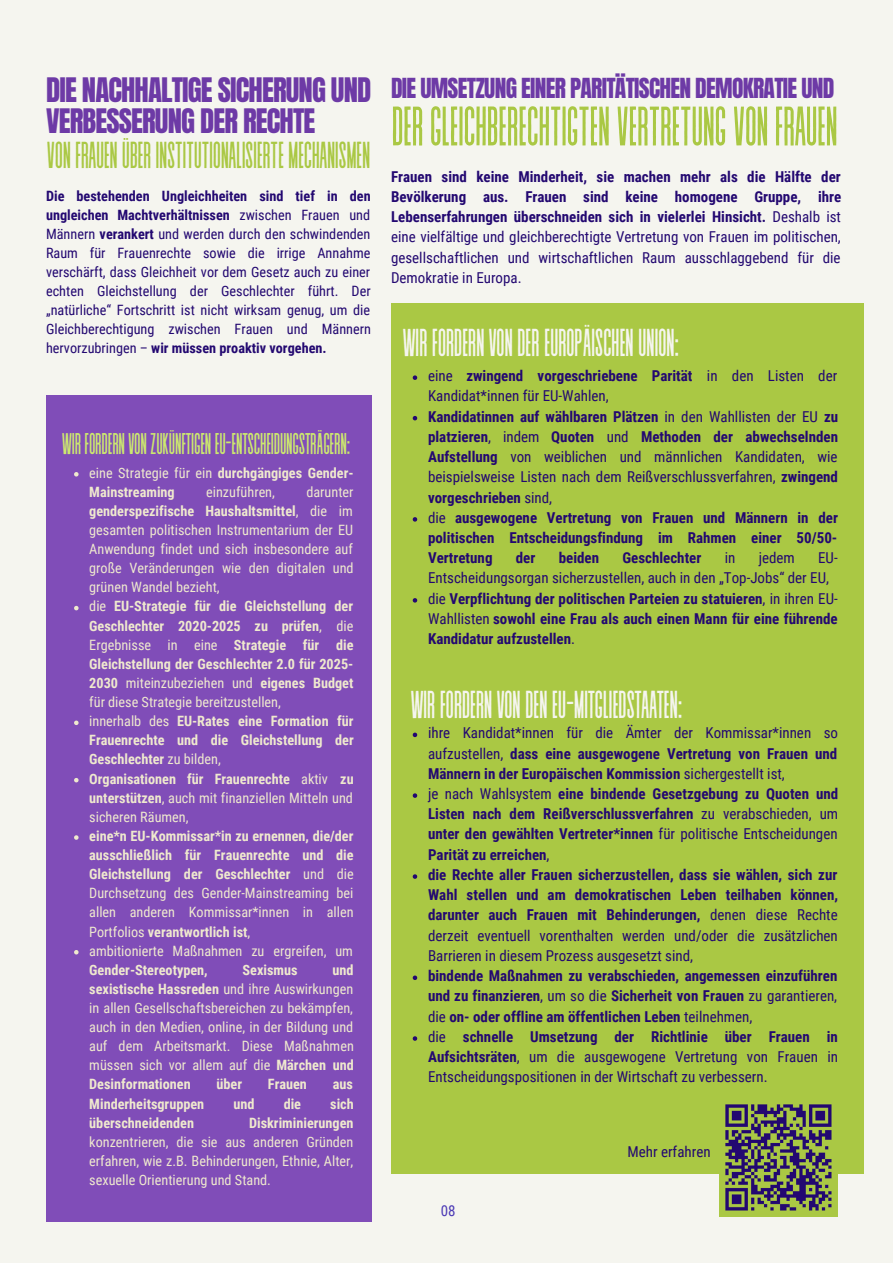
<style>
.page{position:relative;width:893px;height:1264px;background:#fff}
.page>*{position:absolute;margin:0;border:0;box-sizing:border-box;transform-origin:0 0}
.t1{font:55.5px "Revive 80 Tall";letter-spacing:-.03em;color:#aac844}
.t2{font:39px "Revive 80 Tall";letter-spacing:-.03em;color:#f5f5ef}
.t3{font:37.5px "Revive 80 Tall";letter-spacing:-.03em;color:#aac844}
.t4{font:30px "Revive 80 Tall";letter-spacing:-.03em;color:#cce86f}
.t5{font:28.65px/31.5px "Anton";letter-spacing:-.03em;color:#6d3aa6}
.t6{font:23.55px "Anton";letter-spacing:-.03em;color:#6d3aa6}
.t7{font:15px/20.2px "Roboto Condensed";color:#230871;text-align:justify}
.t8{font:700 15px/20.2px "Roboto Condensed";color:#230871;text-align:justify}
.t9{font:15px "Roboto Condensed";color:#4b39b5}
.t10{font:14.25px/19px "Roboto Condensed";color:#efe9ce;text-align:justify}
.t11{font:700 14.25px/19px "Roboto Condensed";color:#efe9ce;text-align:justify}
.t12{font:14.25px/19px "Roboto Condensed";color:#230871;text-align:justify}
.s1{font-weight:700}
.s2{font-weight:400}
</style>
<div class="page">
<div style="left:0;top:0;width:892px;height:1262px;background:#f5f5ef"></div>
<div style="left:46px;top:395px;width:325px;height:826px;background:#804db8"></div>
<div style="left:391px;top:303px;width:472px;height:870px;background:#aac844"></div>
<img style="left:719px;top:1104px;width:118px;height:112px">
<svg style="left:74px;top:472px;width:5px;height:4px"></svg>
<svg style="left:74px;top:606px;width:5px;height:4px"></svg>
<svg style="left:74px;top:720px;width:5px;height:5px"></svg>
<svg style="left:74px;top:778px;width:5px;height:4px"></svg>
<svg style="left:74px;top:835px;width:5px;height:4px"></svg>
<svg style="left:74px;top:950px;width:5px;height:4px"></svg>
<svg style="left:412px;top:375px;width:5px;height:5px"></svg>
<svg style="left:412px;top:416px;width:5px;height:4px"></svg>
<svg style="left:412px;top:517px;width:5px;height:4px"></svg>
<svg style="left:412px;top:598px;width:5px;height:4px"></svg>
<svg style="left:412px;top:732px;width:5px;height:5px"></svg>
<svg style="left:412px;top:793px;width:5px;height:4px"></svg>
<svg style="left:412px;top:874px;width:5px;height:4px"></svg>
<svg style="left:412px;top:975px;width:5px;height:5px"></svg>
<svg style="left:412px;top:1036px;width:5px;height:4px"></svg>
<p class="t5" style="left:46px;top:75px;width:326px">DIE NACHHALTIGE SICHERUNG UND<br>VERBESSERUNG DER RECHTE</p>
<p class="t3" style="left:46px;top:136px;width:326px">VONFRAUENÜBERINSTITUTIONALISIERTEMECHANISMEN</p>
<p class="t12" style="left:46px;top:186px;width:326px"><span class="s1">Die bestehenden Ungleichheiten sind tief in den ungleichen Machtverhältnissen</span> zwischen Frauen und Männern <span class="s1">verankert</span> und werden durch den schwindenden Raum für Frauenrechte sowie die irrige Annahme verschärft, dass Gleichheit vor dem Gesetz auch zu einer echten Gleichstellung der Geschlechter führt. Der „natürliche“ Fortschritt ist nicht wirksam genug, um die Gleichberechtigung zwischen Frauen und Männern hervorzubringen – <span class="s1">wir müssen proaktiv vorgehen.</span></p>
<p class="t4" style="left:62px;top:428px;width:290px">WIRFORDERNVONZUKÜNFTIGENEU-ENTSCHEIDUNGSTRÄGERN:</p>
<p class="t11" style="left:89px;top:463px;width:266px"><span class="s2">eine Strategie für ein</span> durchgängiges Gender-<br>Mainstreaming</p>
<p class="t10" style="left:206px;top:482px;width:70px">einzuführen,</p>
<p class="t10" style="left:89px;top:482px;width:266px;text-indent:217px">darunter <span class="s1">genderspezifische Haushaltsmittel</span>, die im gesamten politischen Instrumentarium der EU Anwendung findet und sich insbesondere auf große Veränderungen wie den digitalen und grünen Wandel bezieht,</p>
<p class="t11" style="left:89px;top:597px;width:266px"><span class="s2">die</span> EU-Strategie für die Gleichstellung der Geschlechter 2020-2025 zu prüfen<span class="s2">, die Ergebnisse in eine</span> Strategie für die Gleichstellung der Geschlechter 2.0 für 2025- 2030 <span class="s2">miteinzubeziehen und</span> eigenes Budget <span class="s2">für diese Strategie bereitzustellen,</span></p>
<p class="t11" style="left:89px;top:711px;width:266px"><span class="s2">innerhalb des</span> EU-Rates eine Formation für Frauenrechte und die Gleichstellung der Geschlechter <span class="s2">zu bilden,</span></p>
<p class="t10" style="left:89px;top:769px;width:266px"><span class="s1">Organisationen für Frauenrechte</span> aktiv <span class="s1">zu unterstützen</span>, auch mit finanziellen Mitteln und sicheren Räumen,</p>
<p class="t11" style="left:89px;top:826px;width:266px">eine*n EU-Kommissar*in zu ernennen, die/der ausschließlich für Frauenrechte und die Gleichstellung der Geschlechter <span class="s2">und die Durchsetzung des Gender-Mainstreaming bei allen anderen Kommissar*innen in allen Portfolios</span> verantwortlich ist<span class="s2">,</span></p>
<p class="t10" style="left:89px;top:941px;width:265px">ambitionierte Maßnahmen zu ergreifen, um<br><span class="s1">Gender-Stereotypen,</span></p>
<p class="t10" style="left:89px;top:960px;width:266px;text-indent:243px"><span class="s1">und sexistische Hassreden</span> und ihre Auswirkungen in allen Gesellschaftsbereichen zu bekämpfen, auch in den Medien, online, in der Bildung und auf dem Arbeitsmarkt. Diese Maßnahmen müssen sich vor allem auf die <span class="s1">Märchen und Desinformationen</span></p>
<p class="t11" style="left:242px;top:960px;width:56px">Sexismus</p>
<p class="t11" style="left:216px;top:1075px;width:27px">über</p>
<p class="t11" style="left:268px;top:1075px;width:40px">Frauen</p>
<p class="t11" style="left:333px;top:1075px;width:22px">aus</p>
<p class="t11" style="left:89px;top:1094px;width:116px">Minderheitsgruppen</p>
<p class="t11" style="left:233px;top:1094px;width:23px">und</p>
<p class="t11" style="left:283px;top:1094px;width:19px">die</p>
<p class="t11" style="left:330px;top:1094px;width:25px">sich</p>
<p class="t11" style="left:89px;top:1113px;width:106px">überschneidenden</p>
<p class="t10" style="left:89px;top:1113px;width:266px;text-indent:160px"><span class="s1">Diskriminierungen </span>konzentrieren, die sie aus anderen Gründen erfahren, wie z.B. Behinderungen, Ethnie, Alter, sexuelle Orientierung und Stand.</p>
<p class="t6" style="left:391px;top:71px;width:445px">DIE UMSETZUNG EINER PARITÄTISCHEN DEMOKRATIE UND</p>
<p class="t1" style="left:391px;top:98px;width:449px">DERGLEICHBERECHTIGTENVERTRETUNGVONFRAUEN</p>
<p class="t7" style="left:391px;top:166px;width:451px"><span class="s1">Frauen sind keine Minderheit, sie machen mehr als die Hälfte der Bevölkerung aus. Frauen sind keine homogene Gruppe, ihre Lebenserfahrungen überschneiden sich in vielerlei Hinsicht.</span> Deshalb ist eine vielfältige und gleichberechtigte Vertretung von Frauen im politischen, gesellschaftlichen und wirtschaftlichen Raum ausschlaggebend für die Demokratie in Europa.</p>
<p class="t2" style="left:402px;top:322px;width:278px">WIRFORDERNVONDEREUROPÄISCHENUNION:</p>
<p class="t7" style="left:428px;top:366px;width:410px">eine <span class="s1">zwingend vorgeschriebene Parität</span> in den Listen der<br>Kandidat*innen für EU-Wahlen,</p>
<p class="t7" style="left:428px;top:406px;width:411px"><span class="s1">Kandidatinnen auf wählbaren Plätzen</span> in den Wahllisten der EU <span class="s1">zu platzieren</span>, indem <span class="s1">Quoten</span> und <span class="s1">Methoden der abwechselnden Aufstellung</span> von weiblichen und männlichen Kandidaten, wie beispielsweise Listen nach dem Reißverschlussverfahren, <span class="s1">zwingend vorgeschrieben</span> sind,</p>
<p class="t8" style="left:428px;top:507px;width:411px"><span class="s2">die</span> ausgewogene Vertretung von Frauen und Männern in der politischen Entscheidungsfindung im Rahmen einer 50/50- Vertretung</p>
<p class="t8" style="left:516px;top:548px;width:21px">der</p>
<p class="t8" style="left:558px;top:548px;width:42px">beiden</p>
<p class="t8" style="left:622px;top:548px;width:80px">Geschlechter</p>
<p class="t7" style="left:724px;top:548px;width:12px">in</p>
<p class="t7" style="left:758px;top:548px;width:38px">jedem</p>
<p class="t7" style="left:428px;top:548px;width:411px;text-indent:390px">EU-<br>Entscheidungsorgan sicherzustellen, auch in den „Top-Jobs“ der EU,</p>
<p class="t8" style="left:428px;top:588px;width:411px"><span class="s2">die</span> Verpflichtung der politischen Parteien zu statuieren<span class="s2">, in ihren EU-Wahllisten</span> sowohl eine Frau als auch einen Mann für eine führende Kandidatur aufzustellen<span class="s2">.</span></p>
<p class="t2" style="left:410px;top:684px;width:274px">WIRFORDERNVONDENEU-MITGLIEDSTAATEN:</p>
<p class="t7" style="left:428px;top:723px;width:411px">ihre Kandidat*innen für die Ämter der Kommissar*innen so aufzustellen, <span class="s1">dass eine ausgewogene Vertretung von Frauen und Männern in der Europäischen Kommission</span> sichergestellt ist,</p>
<p class="t8" style="left:428px;top:783px;width:411px"><span class="s2">je nach Wahlsystem</span> eine bindende Gesetzgebung zu Quoten und Listen nach dem Reißverschlussverfahren <span class="s2">zu verabschieden, um </span>unter den gewählten Vertreter*innen <span class="s2">für politische Entscheidungen </span>Parität zu erreichen<span class="s2">,</span></p>
<p class="t8" style="left:428px;top:864px;width:411px">die Rechte aller Frauen sicherzustellen, dass sie wählen, sich zur Wahl stellen und am demokratischen Leben teilhaben können, darunter auch Frauen mit Behinderungen, <span class="s2">denen diese Rechte derzeit eventuell vorenthalten werden und/oder die zusätzlichen Barrieren in diesem Prozess ausgesetzt sind,</span></p>
<p class="t8" style="left:428px;top:965px;width:411px">bindende Maßnahmen zu verabschieden, angemessen einzuführen und zu finanzieren<span class="s2">, um so die</span> Sicherheit von Frauen <span class="s2">zu garantieren, die</span> on- oder offline am öffentlichen Leben <span class="s2">teilnehmen,</span></p>
<p class="t7" style="left:428px;top:1026px;width:411px">die <span class="s1">schnelle Umsetzung der Richtlinie über Frauen in Aufsichtsräten</span>, um die ausgewogene Vertretung von Frauen in Entscheidungspositionen in der Wirtschaft zu verbessern.</p>
<p class="t9" style="left:441px;top:1202px;width:16px">08</p>
<p class="t7" style="left:627px;top:1141px;width:85px">Mehr erfahren</p>
</div>
